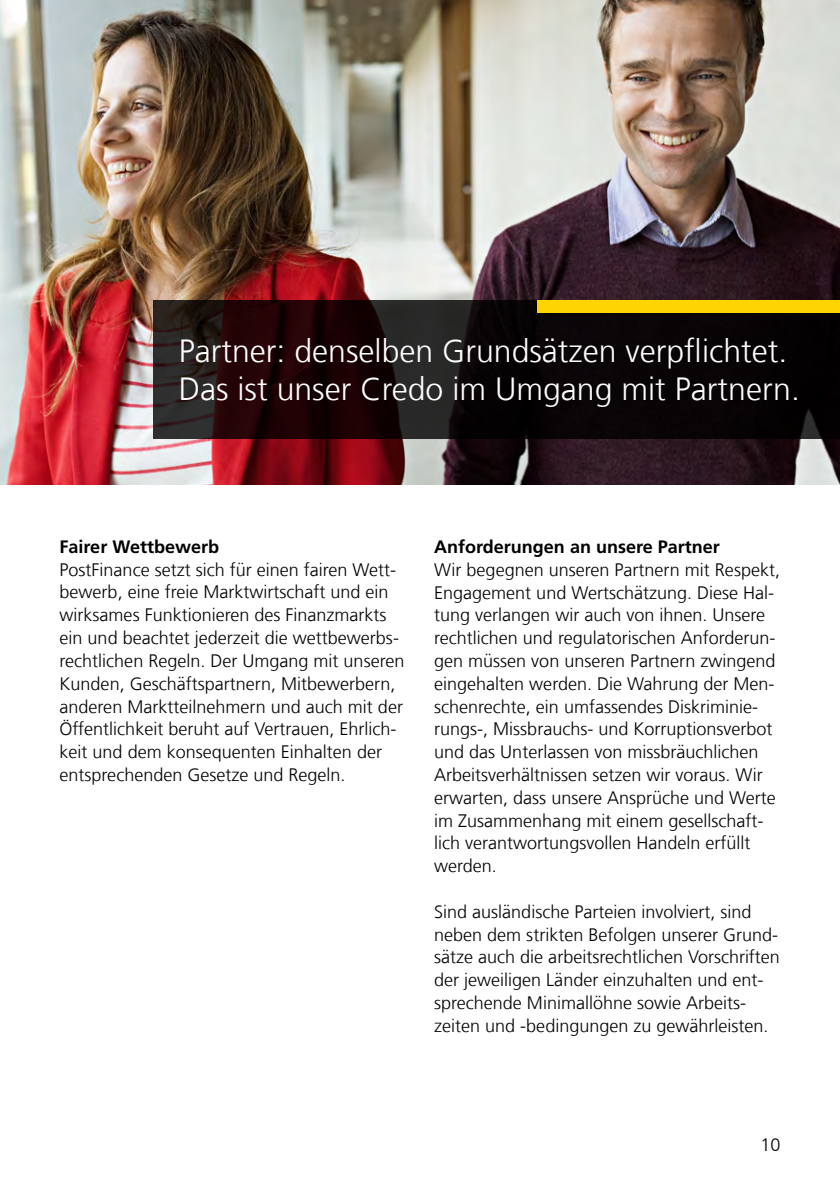
<style>
.page{position:relative;width:840px;height:1191px;background:#fff}
.page>*{position:absolute;margin:0;border:0;box-sizing:border-box;transform-origin:0 0}
.t1{font:300 32px/38px "Frutiger LT Com";color:#fff}
.t2{font:300 18px/22.8px "Frutiger LT Com";color:#000}
.t3{font:700 18px "Frutiger LT Com";color:#000}
</style>
<div class="page">
<img style="left:0;top:0;width:839px;height:484px">
<svg style="left:153px;top:300px;width:686px;height:139px;background:#130a0b"></svg>
<div style="left:537px;top:300px;width:302px;height:13px;background:#ffd400"></div>
<h2 class="t1" style="left:179px;top:332px;width:622px">Partner: denselben Grundsätzen verpflichtet.<br>Das ist unser Credo im Umgang mit Partnern.</h2>
<h3 class="t3" style="left:60px;top:536px;width:161px">Fairer Wettbewerb</h3>
<p class="t2" style="left:60px;top:558px;width:346px">PostFinance setzt sich für einen fairen Wett&shy;bewerb, eine freie Marktwirtschaft und ein wirksames Funktionieren des Finanzmarkts ein und beachtet jederzeit die wettbewerbs&shy;rechtlichen Regeln. Der Umgang mit unseren Kunden, Geschäftspartnern, Mitbewerbern, anderen Marktteilnehmern und auch mit der Öffentlichkeit beruht auf Vertrauen, Ehrlich&shy;keit und dem konsequenten Einhalten der entsprechenden Gesetze und Regeln.</p>
<h3 class="t3" style="left:434px;top:536px;width:287px">Anforderungen an unsere Partner</h3>
<p class="t2" style="left:434px;top:558px;width:347px">Wir begegnen unseren Partnern mit Respekt, Engagement und Wertschätzung. Diese Hal&shy;tung verlangen wir auch von ihnen. Unsere rechtlichen und regulatorischen Anforderun&shy;gen müssen von unseren Partnern zwingend eingehalten werden. Die Wahrung der Men&shy;schenrechte, ein umfassendes Diskriminie&shy;rungs-, Missbrauchs- und Korruptionsverbot und das Unterlassen von missbräuchlichen Arbeitsverhältnissen setzen wir voraus. Wir erwarten, dass unsere Ansprüche und Werte im Zusammenhang mit einem gesellschaft&shy;lich verantwortungsvollen Handeln erfüllt werden.</p>
<p class="t2" style="left:434px;top:900px;width:347px">Sind ausländische Parteien involviert, sind neben dem strikten Befolgen unserer Grund&shy;sätze auch die arbeitsrechtlichen Vorschriften der jeweiligen Länder einzuhalten und ent&shy;sprechende Minimallöhne sowie Arbeits&shy;zeiten und -bedingungen zu gewährleisten.</p>
<p class="t2" style="left:760px;top:1133px;width:22px">10</p>
</div>
